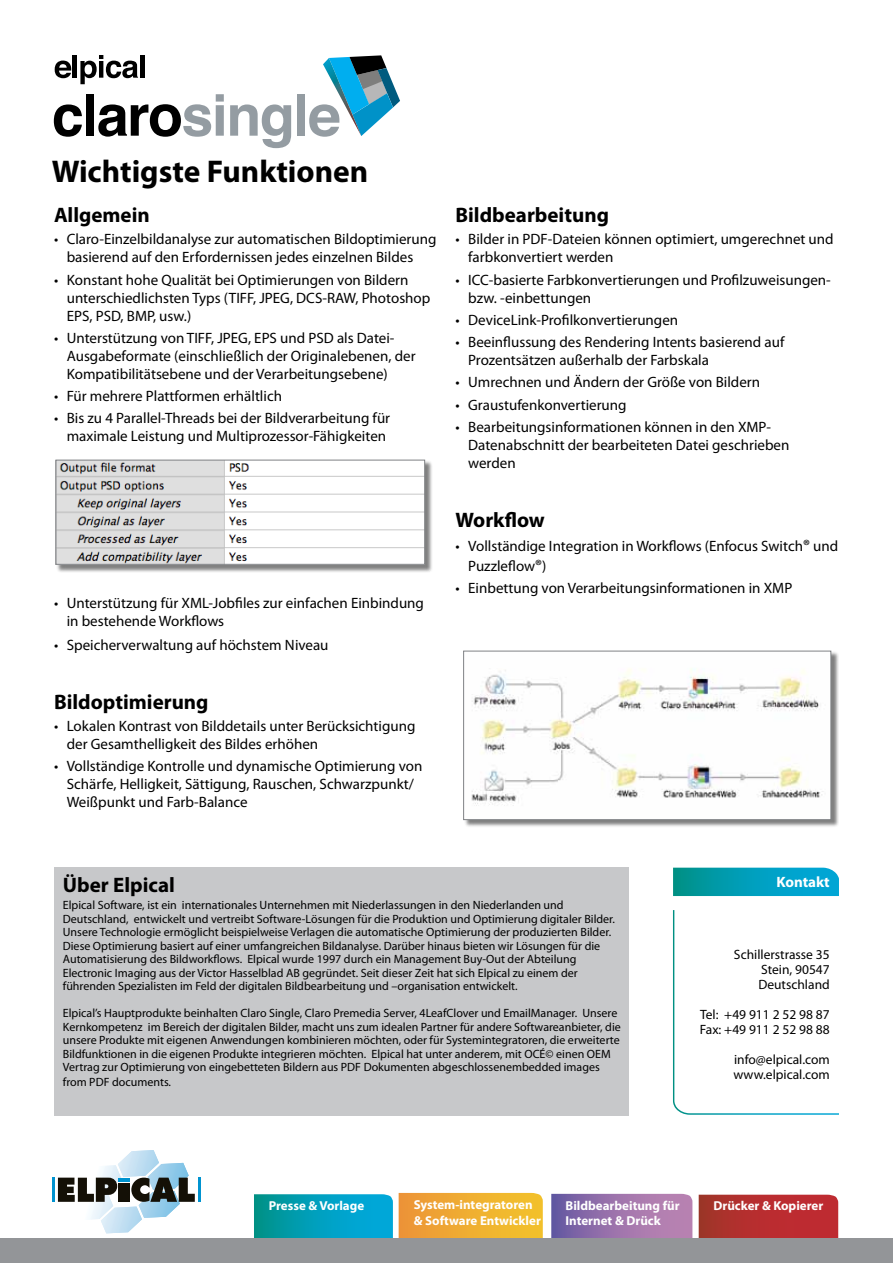
<style>
.page{position:relative;width:893px;height:1263px;background:#fff}
.page>*{position:absolute;margin:0;border:0;box-sizing:border-box;transform-origin:0 0}
.t1{font:700 31.5px "Myriad Pro";color:#000}
.t2{font:700 21px "Myriad Pro";color:#000}
.t3{font:15px/18px "Myriad Pro";color:#000}
.t4{font:700 15px "Myriad Pro";color:#fff}
.t5{font:13.5px/15px "Myriad Pro";color:#000}
.t6{font:700 12.9px/15.6px "Myriad Pro";color:#fff}
.t7{font:12px/13.5px "Myriad Pro";color:#000}
.s1{font-size:16.5px}
</style>
<div class="page">
<svg style="left:673px;top:868px;width:166px;height:28px;background:#029eb9"></svg>
<svg style="left:673px;top:910px;width:166px;height:205px"></svg>
<div style="left:54px;top:867px;width:575px;height:248px;background:#c7c8ca"></div>
<svg style="left:54px;top:104px;width:28px;height:33px"></svg>
<div style="left:86px;top:94px;width:8px;height:42px;background:#000"></div>
<svg style="left:98px;top:94px;width:126px;height:43px"></svg>
<svg style="left:230px;top:104px;width:61px;height:44px"></svg>
<div style="left:297px;top:94px;width:8px;height:42px;background:#949ca2"></div>
<svg style="left:309px;top:55px;width:91px;height:82px"></svg>
<svg style="left:55px;top:61px;width:16px;height:17px"></svg>
<hr style="left:73px;top:55px;width:4px;height:23px;background:#000">
<svg style="left:80px;top:55px;width:58px;height:29px"></svg>
<div style="left:140px;top:55px;width:5px;height:23px;background:#000"></div>
<div style="left:56px;top:460px;width:377px;height:113px;background:#000;opacity:.5"></div>
<img style="left:57px;top:462px;width:366px;height:101px">
<div style="left:55px;top:460px;width:370px;height:105px;border:1px solid #808285"></div>
<div style="left:464px;top:651px;width:375px;height:176px;background:#000;opacity:.5"></div>
<img style="left:465px;top:653px;width:364px;height:165px">
<div style="left:463px;top:651px;width:368px;height:169px;border:1px solid #808285"></div>
<svg style="left:699px;top:1195px;width:139px;height:44px;background:#b43031"></svg>
<svg style="left:551px;top:1194px;width:141px;height:45px;background:#9973ab"></svg>
<svg style="left:399px;top:1193px;width:144px;height:46px;background:#edac34"></svg>
<svg style="left:254px;top:1194px;width:139px;height:45px;background:#059fba"></svg>
<div style="left:0;top:1239px;width:893px;height:24px;background:#939598"></div>
<hr style="left:52px;top:1178px;width:3px;height:24px;background:#0093d0">
<hr style="left:198px;top:1178px;width:3px;height:24px;background:#0093d0">
<svg style="left:58px;top:1150px;width:137px;height:83px"></svg>
<h1 class="t1" style="left:52px;top:151px;width:318px">Wichtigste Funktionen</h1>
<h2 class="t2" style="left:54px;top:201px;width:97px">Allgemein</h2>
<p class="t3" style="left:67px;top:230px;width:371px;text-indent:-13px">• Claro-Einzelbildanalyse zur automatischen Bildoptimierung basierend auf den Erfordernissen jedes einzelnen Bildes</p>
<p class="t3" style="left:67px;top:270px;width:365px;text-indent:-13px">• Konstant hohe Qualität bei Optimierungen von Bildern unterschiedlichsten Typs (TIFF, JPEG, DCS-RAW, Photoshop<br>EPS, PSD, BMP, usw.)</p>
<p class="t3" style="left:67px;top:328px;width:350px;text-indent:-13px">• Unterstützung von TIFF, JPEG, EPS und PSD als Datei-<br>Ausgabeformate (einschließlich der Originalebenen, der<br>Kompatibilitätsebene und der Verarbeitungsebene)</p>
<p class="t3" style="left:54px;top:387px;width:230px">• Für mehrere Plattformen erhältlich</p>
<p class="t3" style="left:54px;top:409px;width:338px;text-align:center">• Bis zu 4 Parallel-Threads bei der Bildverarbeitung für maximale Leistung und Multiprozessor-Fähigkeiten</p>
<p class="t3" style="left:67px;top:593px;width:359px;text-indent:-13px">• Unterstützung für XML-Jobfiles zur einfachen Einbindung in bestehende Workflows</p>
<p class="t3" style="left:54px;top:635px;width:276px">• Speicherverwaltung auf höchstem Niveau</p>
<h2 class="t2" style="left:54px;top:688px;width:156px">Bildoptimierung</h2>
<p class="t3" style="left:67px;top:716px;width:350px;text-indent:-13px">• Lokalen Kontrast von Bilddetails unter Berücksichtigung der Gesamthelligkeit des Bildes erhöhen</p>
<p class="t3" style="left:67px;top:757px;width:357px;text-indent:-13px">• Vollständige Kontrolle und dynamische Optimierung von<br>Schärfe, Helligkeit, Sättigung, Rauschen, Schwarzpunkt/<br>Weißpunkt und Farb-Balance</p>
<h2 class="t2" style="left:455px;top:201px;width:155px">Bildbearbeitung</h2>
<p class="t3" style="left:468px;top:230px;width:367px;text-indent:-13px">• Bilder in PDF-Dateien können optimiert, umgerechnet und farbkonvertiert werden</p>
<p class="t3" style="left:468px;top:270px;width:364px;text-indent:-13px">• ICC-basierte Farbkonvertierungen und Profilzuweisungen&shy;bzw. -einbettungen</p>
<p class="t3" style="left:455px;top:310px;width:224px">• DeviceLink-Profilkonvertierungen</p>
<p class="t3" style="left:468px;top:333px;width:318px;text-indent:-13px">• Beeinflussung des Rendering Intents basierend auf<br>Prozentsätzen außerhalb der Farbskala</p>
<p class="t3" style="left:455px;top:373px;width:306px">• Umrechnen und Ändern der Größe von Bildern</p>
<p class="t3" style="left:455px;top:395px;width:173px">• Graustufenkonvertierung</p>
<p class="t3" style="left:468px;top:417px;width:323px;text-indent:-13px">• Bearbeitungsinformationen können in den XMP-<br>Datenabschnitt der bearbeiteten Datei geschrieben werden</p>
<h2 class="t2" style="left:455px;top:506px;width:91px">Workflow</h2>
<p class="t3" style="left:468px;top:536px;width:371px;line-height:19.8px;text-indent:-13px">• Vollständige Integration in Workflows (Enfocus Switch<span class="s1">®</span> und<br>Puzzleflow<span class="s1">®</span>)</p>
<p class="t3" style="left:455px;top:578px;width:338px">• Einbettung von Verarbeitungsinformationen in XMP</p>
<h2 class="t2" style="left:63px;top:871px;width:114px">Über Elpical</h2>
<p class="t7" style="left:63px;top:898px;width:554px">Elpical Software, ist ein internationales Unternehmen mit Niederlassungen in den Niederlanden und Deutschland, entwickelt und vertreibt Software-Lösungen für die Produktion und Optimierung digitaler Bilder.<br>Unsere Technologie ermöglicht beispielweise Verlagen die automatische Optimierung der produzierten Bilder.<br>Diese Optimierung basiert auf einer umfangreichen Bildanalyse. Darüber hinaus bieten wir Lösungen für die Automatisierung des Bildworkflows. Elpical wurde 1997 durch ein Management Buy-Out der Abteilung Electronic Imaging aus der Victor Hasselblad AB gegründet. Seit dieser Zeit hat sich Elpical zu einem der führenden Spezialisten im Feld der digitalen Bildbearbeitung und –organisation entwickelt.</p>
<p class="t7" style="left:63px;top:1006px;width:559px">Elpical’s Hauptprodukte beinhalten Claro Single, Claro Premedia Server, 4LeafClover und EmailManager. Unsere Kernkompetenz im Bereich der digitalen Bilder, macht uns zum idealen Partner für andere Softwareanbieter, die unsere Produkte mit eigenen Anwendungen kombinieren möchten, oder für Systemintegratoren, die erweiterte Bildfunktionen in die eigenen Produkte integrieren möchten. Elpical hat unter anderem, mit OCÉ© einen OEM Vertrag zur Optimierung von eingebetteten Bildern aus PDF Dokumenten abgeschlossenembedded images from PDF documents.</p>
<p class="t4" style="left:776px;top:872px;width:55px">Kontakt</p>
<p class="t5" style="left:758px;top:946px;width:73px;text-align:justify;text-indent:-24px">Schillerstrasse 35<br>Stein, 90547<br>Deutschland</p>
<p class="t5" style="left:700px;top:1006px;width:131px">Tel: +49 911 2 52 98 87<br>Fax: +49 911 2 52 98 88</p>
<p class="t5" style="left:733px;top:1051px;width:98px">info@elpical.com www.elpical.com</p>
<p class="t6" style="left:269px;top:1197px;width:97px">Presse &amp; Vorlage</p>
<p class="t6" style="left:414px;top:1196px;width:129px">System-integratoren &amp; Software Entwickler</p>
<p class="t6" style="left:565px;top:1197px;width:116px">Bildbearbeitung für<br>Internet &amp; Drück</p>
<p class="t6" style="left:713px;top:1197px;width:111px">Drücker &amp; Kopierer</p>
</div>
